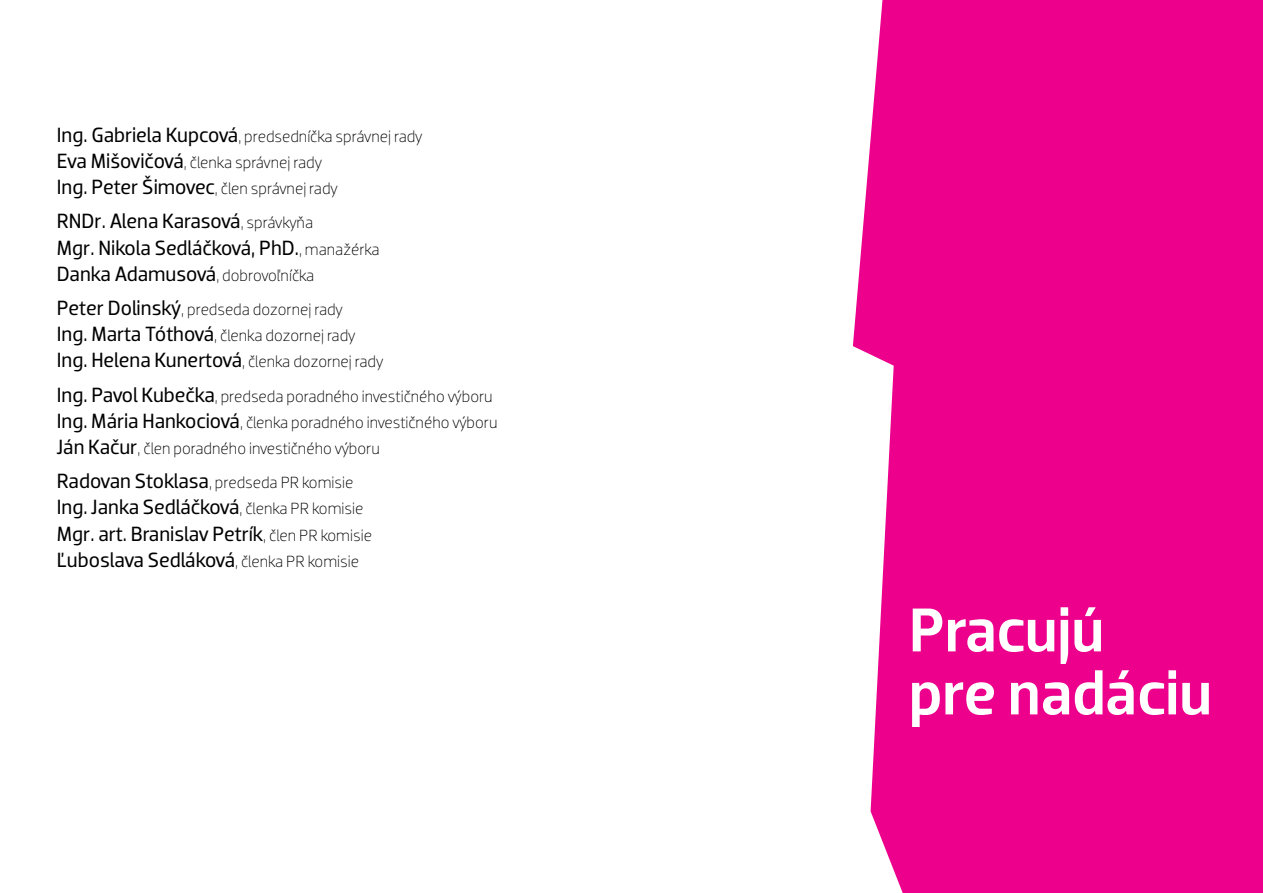
<style>
.page{position:relative;width:1263px;height:893px;background:#fff}
.page>*{position:absolute;margin:0;border:0;box-sizing:border-box;transform-origin:0 0}
.t1{font:500 63px/63px "Dobra";color:#fff}
.t2{font:21px/26.2px "Dobra";letter-spacing:-.005em;color:#000}
.t3{font:300 16.5px/26.2px "Dobra";letter-spacing:-.005em;color:#000}
.s1{font-weight:400;font-size:21px}
.s2{font-weight:300;font-size:16.5px}
</style>
<div class="page">
<div style="left:853px;top:0;width:410px;height:893px;background:#ec008c"></div>
<p class="t3" style="left:57px;top:124px;width:367px"><span class="s1">Ing. Gabriela Kupcová</span>, predsedníčka správnej rady<br><span class="s1">Eva Mišovičová</span>, členka správnej rady<br><span class="s1">Ing. Peter Šimovec</span>, člen správnej rady</p>
<p class="t2" style="left:57px;top:210px;width:324px">RNDr. Alena Karasová<span class="s2">, správkyňa<br></span>Mgr. Nikola Sedláčková, PhD.<span class="s2">, manažérka<br></span>Danka Adamusová<span class="s2">, dobrovoľníčka</span></p>
<p class="t3" style="left:57px;top:298px;width:300px"><span class="s1">Peter Dolinský</span>, predseda dozornej rady<br><span class="s1">Ing. Marta Tóthová</span>, členka dozornej rady</p>
<p class="t2" style="left:57px;top:349px;width:328px">Ing. Helena Kunertová<span class="s2">, členka dozornej rady</span></p>
<p class="t3" style="left:57px;top:384px;width:442px"><span class="s1">Ing. Pavol Kubečka</span>, predseda poradného investičného výboru<br><span class="s1">Ing. Mária Hankociová</span>, členka poradného investičného výboru<br><span class="s1">Ján Kačur</span>, člen poradného investičného výboru</p>
<p class="t3" style="left:57px;top:471px;width:298px"><span class="s1">Radovan Stoklasa</span>, predseda PR komisie</p>
<p class="t2" style="left:57px;top:496px;width:317px">Ing. Janka Sedláčková<span class="s2">, členka PR komisie<br></span>Mgr. art. Branislav Petrík<span class="s2">, člen PR komisie<br></span>Ľuboslava Sedláková<span class="s2">, členka PR komisie</span></p>
<h1 class="t1" style="left:909px;top:604px;width:304px">Pracujú<br>pre nadáciu</h1>
</div>
